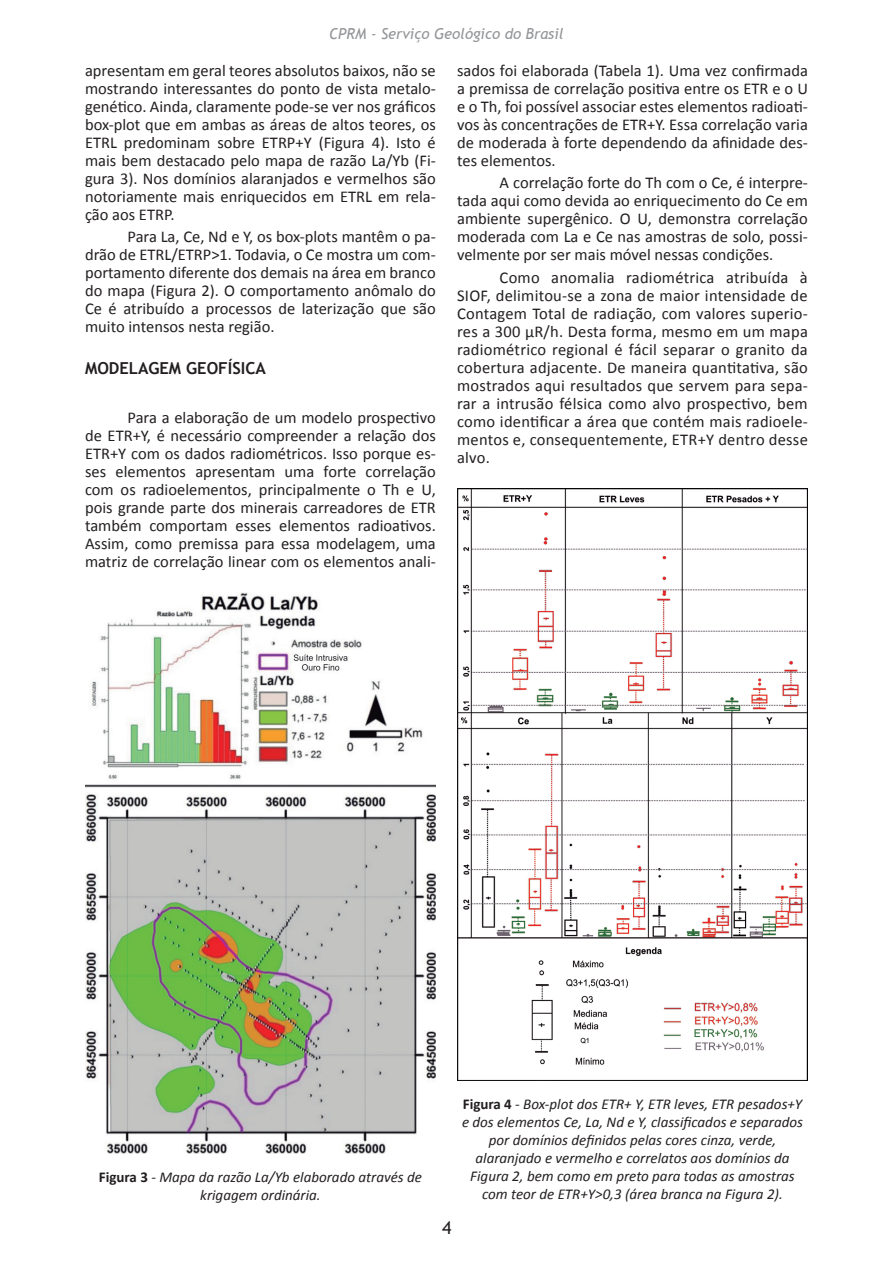
<style>
.page{position:relative;width:893px;height:1263px;background:#fff}
.page>*{position:absolute;margin:0;border:0;box-sizing:border-box;transform-origin:0 0}
.t1{font:18px "Trebuchet MS";color:#231f20}
.Texto_Geral{font:16.5px/18px "Calibri";color:#231f20;text-align:justify}
.Subtítulo{font:700 16.5px "Trebuchet MS";color:#231f20}
.Legenda{font:italic 15px/18px "Calibri";color:#231f20;text-align:center}
.t2{font:italic 15px "Trebuchet MS";color:#939598}
.s1{font-weight:700;font-style:normal}
</style>
<div class="page">
<img style="left:85px;top:592px;width:351px;height:562px">
<img style="left:457px;top:489px;width:351px;height:591px">
<p class="t2" style="left:329px;top:24px;width:236px">CPRM - Serviço Geológico do Brasil</p>
<p class="Texto_Geral" style="left:85px;top:62px;width:352px">apresentam em geral teores absolutos baixos, não se mostrando interessantes do ponto de vista metalo&shy;genético. Ainda, claramente pode-se ver nos gráficos box-plot que em ambas as áreas de altos teores, os ETRL predominam sobre ETRP+Y (Figura 4). Isto é mais bem destacado pelo mapa de razão La/Yb (Fi&shy;gura 3). Nos domínios alaranjados e vermelhos são notoriamente mais enriquecidos em ETRL em rela&shy;ção aos ETRP.</p>
<p class="Texto_Geral" style="left:85px;top:228px;width:352px;text-indent:43px">Para La, Ce, Nd e Y, os box-plots mantêm o pa&shy;drão de ETRL/ETRP&gt;1. Todavia, o Ce mostra um com&shy;portamento diferente dos demais na área em branco do mapa (Figura 2). O comportamento anômalo do Ce é atribuído a processos de laterização que são muito intensos nesta região.</p>
<p class="Subtítulo" style="left:85px;top:358px;width:183px">MODELAGEM GEOFÍSICA</p>
<p class="Texto_Geral" style="left:85px;top:408px;width:352px;text-indent:43px">Para a elaboração de um modelo prospectivo de ETR+Y, é necessário compreender a relação dos ETR+Y com os dados radiométricos. Isso porque es&shy;ses elementos apresentam uma forte correlação com os radioelementos, principalmente o Th e U, pois grande parte dos minerais carreadores de ETR também comportam esses elementos radioativos.<br>Assim, como premissa para essa modelagem, uma matriz de correlação linear com os elementos anali-</p>
<p class="Texto_Geral" style="left:457px;top:62px;width:352px">sados foi elaborada (Tabela 1). Uma vez confirmada a premissa de correlação positiva entre os ETR e o U e o Th, foi possível associar estes elementos radioati&shy;vos às concentrações de ETR+Y. Essa correlação varia de moderada à forte dependendo da afinidade des&shy;tes elementos.</p>
<p class="Texto_Geral" style="left:457px;top:174px;width:352px;text-indent:43px">A correlação forte do Th com o Ce, é interpre&shy;tada aqui como devida ao enriquecimento do Ce em ambiente supergênico. O U, demonstra correlação moderada com La e Ce nas amostras de solo, possi&shy;velmente por ser mais móvel nessas condições.</p>
<p class="Texto_Geral" style="left:457px;top:268px;width:352px;text-indent:43px">Como anomalia radiométrica atribuída à SIOF, delimitou-se a zona de maior intensidade de Contagem Total de radiação, com valores superio&shy;res a 300 µR/h. Desta forma, mesmo em um mapa radiométrico regional é fácil separar o granito da cobertura adjacente. De maneira quantitativa, são mostrados aqui resultados que servem para sepa&shy;rar a intrusão félsica como alvo prospectivo, bem como identificar a área que contém mais radioele&shy;mentos e, consequentemente, ETR+Y dentro desse alvo.</p>
<p class="Legenda" style="left:99px;top:1167px;width:325px"><span class="s1">Figura 3</span> - Mapa da razão La/Yb elaborado através de krigagem ordinária.</p>
<p class="Legenda" style="left:462px;top:1094px;width:342px"><span class="s1">Figura 4</span> - Box-plot dos ETR+ Y, ETR leves, ETR pesados+Y e dos elementos Ce, La, Nd e Y, classificados e separados por domínios definidos pelas cores cinza, verde, alaranjado e vermelho e correlatos aos domínios da Figura 2, bem como em preto para todas as amostras com teor de ETR+Y&gt;0,3 (área branca na Figura 2).</p>
<p class="t1" style="left:442px;top:1217px;width:11px">4</p>
</div>
